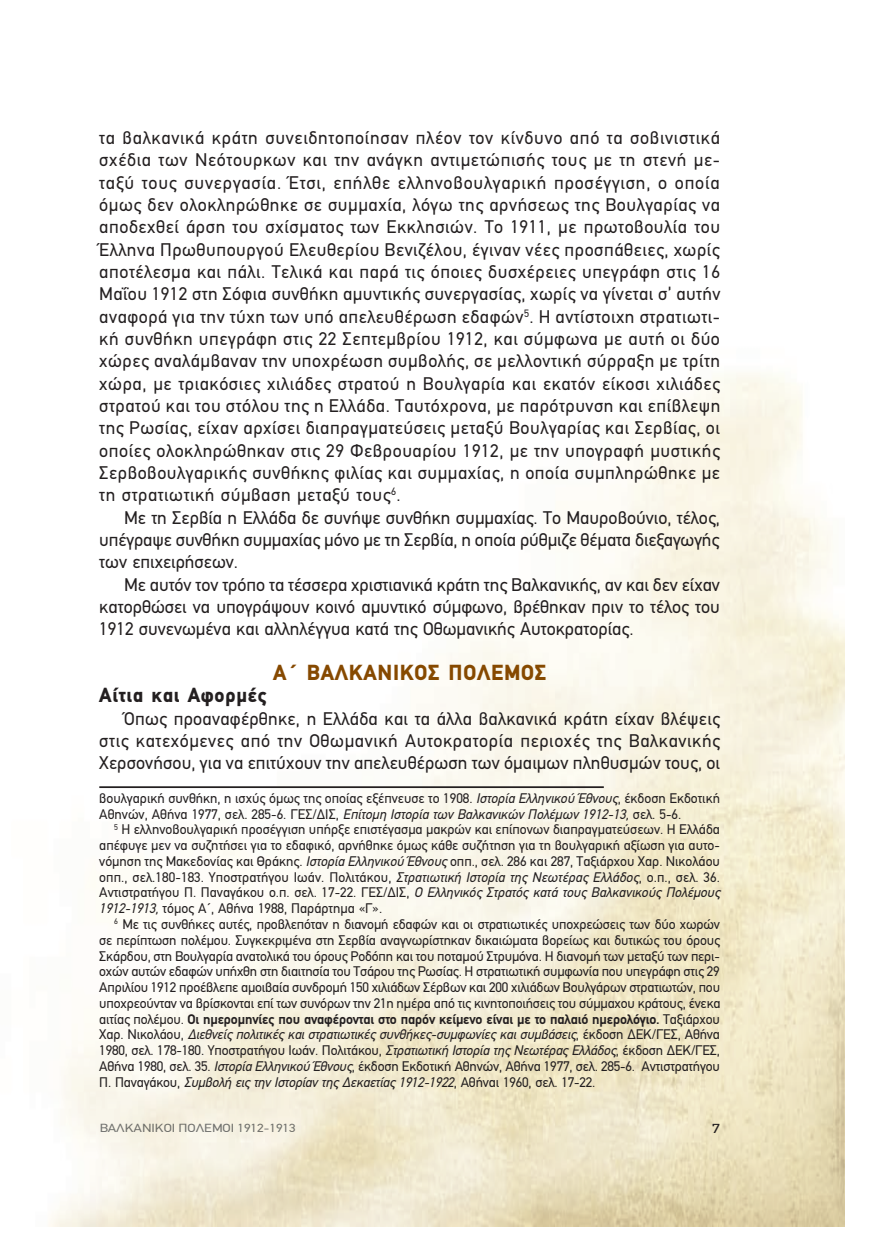
<style>
.page{position:relative;width:869px;height:1241px;background:#fff}
.page>*{position:absolute;margin:0;border:0;box-sizing:border-box;transform-origin:0 0}
.t1{font:900 21.88px "PF Din Text";letter-spacing:.035em;color:#864900}
.t2{font:900 20.47px "PF Din Text";letter-spacing:.035em;color:#231f20}
.t3{font:18.38px/22.4px "PF Din Text";letter-spacing:.03em;color:#231f20;text-align:justify}
.t4{font:18.38px "PF Din Text";color:#231f20}
.t5{font:18.38px "PF Din Text";letter-spacing:-.005em;color:#231f20}
.t6{font:14px "PF Din Text";letter-spacing:-.01em;color:#231f20}
.t7{font:italic 14px "PF Din Text";letter-spacing:-.01em;color:#231f20}
.t8{font:700 14px "PF Din Text";letter-spacing:-.01em;color:#231f20}
.t9{font:11.9px "PF Din Text";color:#76787b;scale:1.2 1}
.s1{font-style:italic}
.s2{font-weight:400}
.s3{font-style:normal}
</style>
<div class="page">
<img style="left:49px;top:373px;width:794px;height:852px">
<hr style="left:99px;top:786px;width:504px;height:2px;background:#231f20">
<p class="t3" style="left:99px;top:126px;width:622px">τα βαλκανικά κράτη συνειδητοποίησαν πλέον τον κίνδυνο από τα σοβινιστικά</p>
<p class="t3" style="left:99px;top:149px;width:622px">σχέδια των Νεότουρκων και την ανάγκη αντιμετώπισής τους με τη στενή με-</p>
<p class="t3" style="left:99px;top:171px;width:621px">ταξύ τους συνεργασία. Έτσι, επήλθε ελληνοβουλγαρική προσέγγιση, ο οποία</p>
<p class="t3" style="left:99px;top:193px;width:622px">όμως δεν ολοκληρώθηκε σε συμμαχία, λόγω της αρνήσεως της Βουλγαρίας να</p>
<p class="t3" style="left:99px;top:216px;width:622px">αποδεχθεί άρση του σχίσματος των Εκκλησιών. Το 1911, με πρωτοβουλία του</p>
<p class="t3" style="left:99px;top:238px;width:621px">Έλληνα Πρωθυπουργού Ελευθερίου Βενιζέλου, έγιναν νέες προσπάθειες, χωρίς</p>
<p class="t3" style="left:99px;top:260px;width:622px">αποτέλεσμα και πάλι. Τελικά και παρά τις όποιες δυσχέρειες υπεγράφη στις 16</p>
<p class="t3" style="left:99px;top:283px;width:622px">Μαΐου 1912 στη Σόφια συνθήκη αμυντικής συνεργασίας, χωρίς να γίνεται σ’ αυτήν</p>
<p class="t3" style="left:99px;top:305px;width:622px">αναφορά για την τύχη των υπό απελευθέρωση εδαφών . Η αντίστοιχη στρατιωτι-</p>
<p class="t3" style="left:99px;top:327px;width:622px">κή συνθήκη υπεγράφη στις 22 Σεπτεμβρίου 1912, και σύμφωνα με αυτή οι δύο</p>
<p class="t3" style="left:99px;top:350px;width:622px">χώρες αναλάμβαναν την υποχρέωση συμβολής, σε μελλοντική σύρραξη με τρίτη</p>
<p class="t3" style="left:99px;top:372px;width:622px">χώρα, με τριακόσιες χιλιάδες στρατού η Βουλγαρία και εκατόν είκοσι χιλιάδες</p>
<p class="t3" style="left:99px;top:394px;width:622px">στρατού και του στόλου της η Ελλάδα. Ταυτόχρονα, με παρότρυνση και επίβλεψη</p>
<p class="t3" style="left:99px;top:417px;width:622px">της Ρωσίας, είχαν αρχίσει διαπραγματεύσεις μεταξύ Βουλγαρίας και Σερβίας, οι</p>
<p class="t3" style="left:99px;top:439px;width:622px">οποίες ολοκληρώθηκαν στις 29 Φεβρουαρίου 1912, με την υπογραφή μυστικής</p>
<p class="t3" style="left:99px;top:461px;width:622px">Σερβοβουλγαρικής συνθήκης φιλίας και συμμαχίας, η οποία συμπληρώθηκε με</p>
<p class="t3" style="left:99px;top:484px;width:303px">τη στρατιωτική σύμβαση μεταξύ τους .</p>
<p class="t4" style="left:124px;top:506px;width:597px">Με τη Σερβία η Ελλάδα δε συνήψε συνθήκη συμμαχίας. Το Μαυροβούνιο, τέλος,</p>
<p class="t5" style="left:99px;top:529px;width:621px">υπέγραψε συνθήκη συμμαχίας μόνο με τη Σερβία, η οποία ρύθμιζε θέματα διεξαγωγής</p>
<p class="t4" style="left:99px;top:551px;width:140px">των επιχειρήσεων.</p>
<p class="t5" style="left:124px;top:573px;width:597px">Με αυτόν τον τρόπο τα τέσσερα χριστιανικά κράτη της Βαλκανικής, αν και δεν είχαν</p>
<p class="t4" style="left:99px;top:596px;width:622px">κατορθώσει να υπογράψουν κοινό αμυντικό σύμφωνο, βρέθηκαν πριν το τέλος του</p>
<p class="t4" style="left:99px;top:618px;width:535px">1912 συνενωμένα και αλληλέγγυα κατά της Οθωμανικής Αυτοκρατορίας.</p>
<p class="t1" style="left:273px;top:659px;width:275px">Α΄ ΒΑΛΚΑΝΙΚΟΣ ΠΟΛΕΜΟΣ</p>
<p class="t2" style="left:99px;top:683px;width:169px">Αίτια και Αφορμές</p>
<p class="t3" style="left:99px;top:707px;width:622px;text-indent:25px">Όπως προαναφέρθηκε, η Ελλάδα και τα άλλα βαλκανικά κράτη είχαν βλέψεις στις κατεχόμενες από την Οθωμανική Αυτοκρατορία περιοχές της Βαλκανικής Χερσονήσου, για να επιτύχουν την απελευθέρωση των όμαιμων πληθυσμών τους, οι</p>
<p class="t6" style="left:99px;top:789px;width:622px">βουλγαρική συνθήκη, η ισχύς όμως της οποίας εξέπνευσε το 1908. <span class="s1">Ιστορία Ελληνικού Έθνους</span>, έκδοση Εκδοτική</p>
<p class="t6" style="left:99px;top:805px;width:583px">Αθηνών, Αθήνα 1977, σελ. 285-6. ΓΕΣ/ΔΙΣ, <span class="s1">Επίτομη Ιστορία των Βαλκανικών Πολέμων 1912-13,</span> σελ. 5-6.</p>
<p class="t6" style="left:121px;top:821px;width:600px">Η ελληνοβουλγαρική προσέγγιση υπήρξε επιστέγασμα μακρών και επίπονων διαπραγματεύσεων. Η Ελλάδα</p>
<p class="t6" style="left:99px;top:837px;width:622px">απέφυγε μεν να συζητήσει για το εδαφικό, αρνήθηκε όμως κάθε συζήτηση για τη βουλγαρική αξίωση για αυτο-</p>
<p class="t6" style="left:99px;top:852px;width:622px">νόμηση της Μακεδονίας και Θράκης. <span class="s1">Ιστορία Ελληνικού Έθνους</span> οππ., σελ. 286 και 287, Ταξιάρχου Χαρ. Νικολάου</p>
<p class="t6" style="left:99px;top:868px;width:622px">οππ., σελ.180-183. Υποστρατήγου Ιωάν. Πολιτάκου, <span class="s1">Στρατιωτική Ιστορία της Νεωτέρας Ελλάδος</span>, ο.π., σελ. 36.</p>
<p class="t6" style="left:99px;top:884px;width:622px">Αντιστρατήγου Π. Παναγάκου ο.π. σελ. 17-22. ΓΕΣ/ΔΙΣ, <span class="s1">Ο Ελληνικός Στρατός κατά τους Βαλκανικούς Πολέμους</span></p>
<p class="t6" style="left:99px;top:900px;width:284px"><span class="s1">1912-1913,</span> τόμος Α΄, Αθήνα 1988, Παράρτημα «Γ».</p>
<p class="t6" style="left:122px;top:915px;width:599px">Με τις συνθήκες αυτές, προβλεπόταν η διανομή εδαφών και οι στρατιωτικές υποχρεώσεις των δύο χωρών</p>
<p class="t6" style="left:99px;top:931px;width:622px">σε περίπτωση πολέμου. Συγκεκριμένα στη Σερβία αναγνωρίστηκαν δικαιώματα βορείως και δυτικώς του όρους</p>
<p class="t6" style="left:99px;top:947px;width:622px">Σκάρδου, στη Βουλγαρία ανατολικά του όρους Ροδόπη και του ποταμού Στρυμόνα. Η διανομή των μεταξύ των περι-</p>
<p class="t6" style="left:99px;top:963px;width:621px">οχών αυτών εδαφών υπήχθη στη διαιτησία του Τσάρου της Ρωσίας. Η στρατιωτική συμφωνία που υπεγράφη στις 29</p>
<p class="t6" style="left:99px;top:978px;width:622px">Απριλίου 1912 προέβλεπε αμοιβαία συνδρομή 150 χιλιάδων Σέρβων και 200 χιλιάδων Βουλγάρων στρατιωτών, που</p>
<p class="t6" style="left:99px;top:994px;width:622px">υποχρεούνταν να βρίσκονται επί των συνόρων την 21η ημέρα από τις κινητοποιήσεις του σύμμαχου κράτους, ένεκα</p>
<p class="t8" style="left:99px;top:1010px;width:622px"><span class="s2">αιτίας πολέμου.</span> Οι ημερομηνίες που αναφέρονται στο παρόν κείμενο είναι με το παλαιό ημερολόγιο. <span class="s2">Ταξιάρχου</span></p>
<p class="t7" style="left:99px;top:1026px;width:622px"><span class="s3">Χαρ. Νικολάου,</span> Διεθνείς πολιτικές και στρατιωτικές συνθήκες-συμφωνίες και συμβάσεις<span class="s3">, έκδοση ΔΕΚ/ΓΕΣ, Αθήνα</span></p>
<p class="t6" style="left:99px;top:1041px;width:622px">1980, σελ. 178-180. Υποστρατήγου Ιωάν. Πολιτάκου, <span class="s1">Στρατιωτική Ιστορία της Νεωτέρας Ελλάδος</span>, έκδοση ΔΕΚ/ΓΕΣ,</p>
<p class="t6" style="left:99px;top:1057px;width:622px">Αθήνα 1980, σελ. 35. <span class="s1">Ιστορία Ελληνικού Έθνους</span>, έκδοση Εκδοτική Αθηνών, Αθήνα 1977, σελ. 285-6. Αντιστρατήγου</p>
<p class="t7" style="left:99px;top:1073px;width:497px"><span class="s3">Π. Παναγάκου,</span> Συμβολή εις την Ιστορίαν της Δεκαετίας 1912-1922<span class="s3">, Αθήναι 1960, σελ. 17-22.</span></p>
<p class="t9" style="left:99px;top:1120px;width:165px">ΒΑΛΚΑΝΙΚΟΙ ΠΟΛΕΜΟΙ 1912-1913</p>
</div>
